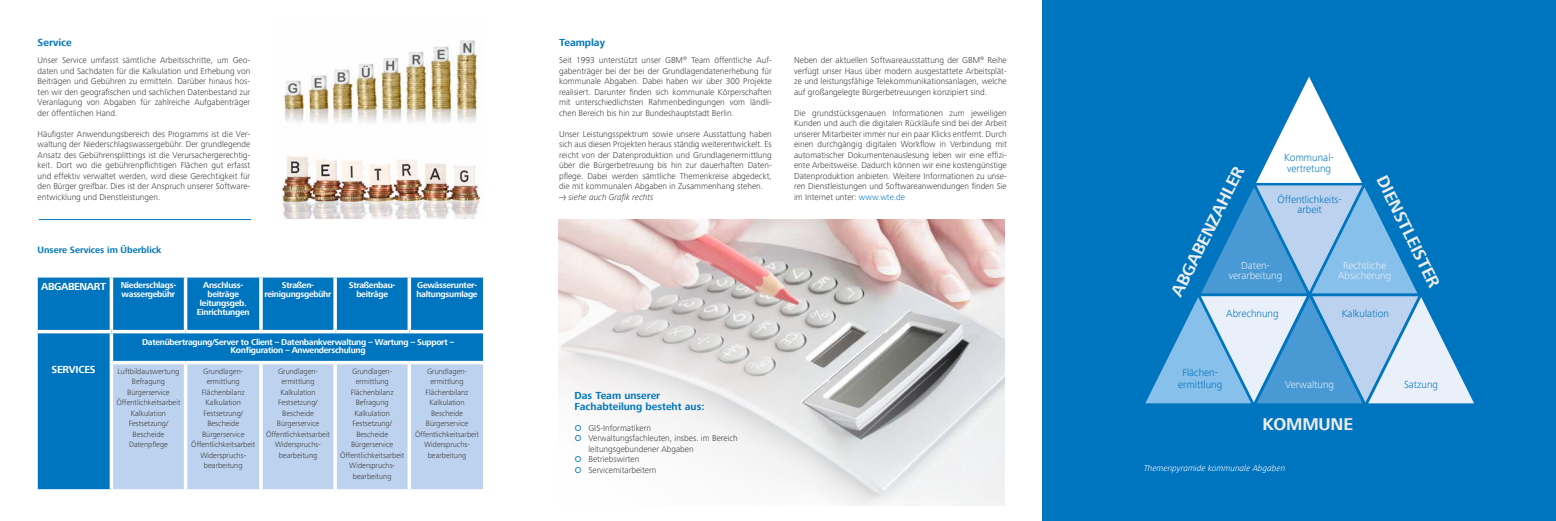
<style>
.page{position:relative;width:1556px;height:521px;background:#fff}
.page>*{position:absolute;margin:0;border:0;box-sizing:border-box;transform-origin:0 0}
.t1{font:700 17.5px "Frutiger Next For EVN";letter-spacing:-.01em;color:#ededed}
.t2{font:300 10.5px/11.4px "Frutiger Next For EVN";color:#0075bf;text-align:center}
.t3{font:700 10.5px/10.5px "Frutiger Next For EVN";color:#0075bf}
.t4{font:300 10.5px/10.5px "Frutiger Next For EVN";color:#eaf0fa;text-align:center}
.t5{font:700 10.5px "Frutiger Next For EVN";letter-spacing:-.04em;color:#fff}
.t6{font:700 9.36px "Frutiger Next For EVN";color:#0075bf}
.t7{font:300 8.75px/10.5px "Frutiger Next For EVN";color:#3c3c3b;text-align:justify}
.t8{font:700 8.75px/8.8px "Frutiger Next For EVN";letter-spacing:-.03em;color:#fff;text-align:center}
.t9{font:italic 300 8.75px "Frutiger Next For EVN";color:#fff}
.t10{font:300 7.88px/10.5px "Frutiger Next For EVN";color:#3c3c3b;text-align:center}
.s1{font-family:"Meta Book Expert";font-weight:400}
.s2{font-style:italic}
.s3{color:#0075bf}
</style>
<div class="page">
<div style="left:1042px;top:0;width:513px;height:521px;background:#0075bf"></div>
<div style="left:38px;top:278px;width:445px;height:211px;background:#0075bf"></div>
<div style="left:113px;top:364px;width:370px;height:125px;background:#bcd2ee"></div>
<hr style="left:110px;top:277px;width:3px;height:53px;background:#fff">
<hr style="left:184px;top:277px;width:3px;height:53px;background:#fff">
<svg style="left:259px;top:277px;width:4px;height:53px"></svg>
<svg style="left:333px;top:277px;width:4px;height:53px"></svg>
<svg style="left:407px;top:277px;width:4px;height:53px"></svg>
<hr style="left:38px;top:330px;width:73px;height:3px;background:#fff">
<hr style="left:111px;top:330px;width:74px;height:3px;background:#fff">
<hr style="left:110px;top:333px;width:3px;height:28px;background:#fff">
<hr style="left:185px;top:330px;width:76px;height:3px;background:#fff">
<hr style="left:261px;top:330px;width:74px;height:3px;background:#fff">
<hr style="left:335px;top:330px;width:74px;height:3px;background:#fff">
<hr style="left:409px;top:330px;width:74px;height:3px;background:#fff">
<hr style="left:110px;top:361px;width:75px;height:3px;background:#fff">
<hr style="left:110px;top:364px;width:3px;height:125px;background:#fff">
<hr style="left:185px;top:361px;width:76px;height:3px;background:#fff">
<hr style="left:184px;top:364px;width:3px;height:125px;background:#fff">
<hr style="left:261px;top:361px;width:74px;height:3px;background:#fff">
<svg style="left:259px;top:364px;width:4px;height:125px"></svg>
<hr style="left:335px;top:361px;width:74px;height:3px;background:#fff">
<svg style="left:333px;top:364px;width:4px;height:125px"></svg>
<hr style="left:409px;top:361px;width:74px;height:3px;background:#fff">
<svg style="left:407px;top:364px;width:4px;height:125px"></svg>
<img style="left:282px;top:40px;width:195px;height:83px">
<img style="left:282px;top:154px;width:200px;height:65px">
<hr style="left:39px;top:219px;width:212px;height:1px;background:#0075bf">
<img style="left:558px;top:220px;width:446px;height:285px">
<svg style="left:1145px;top:77px;width:328px;height:326px"></svg>
<div style="left:1371px;top:171px;width:72px;height:123px;background:#0075bf;opacity:.75"></div>
<div style="left:1167px;top:161px;width:82px;height:142px;background:#0075bf;opacity:.75"></div>
<svg style="left:575px;top:424px;width:6px;height:17px"></svg>
<svg style="left:575px;top:456px;width:6px;height:17px"></svg>
<p class="t3" style="left:38px;top:37px;width:36px">Service</p>
<p class="t7" style="left:38px;top:55px;width:214px">Unser Service umfasst sämtliche Arbeitsschritte, um Geo&shy;daten und Sachdaten für die Kalkulation und Erhebung von Beiträgen und Gebühren zu ermitteln. Darüber hinaus hos&shy;ten wir den geografischen und sachlichen Datenbestand zur Veranlagung von Abgaben für zahlreiche Aufgabenträger der öffentlichen Hand.</p>
<p class="t7" style="left:38px;top:128px;width:214px">Häufigster Anwendungsbereich des Programms ist die Ver&shy;waltung der Niederschlagswassergebühr. Der grundlegende Ansatz des Gebührensplittings ist die Verursachergerechtig&shy;keit. Dort wo die gebührenpflichtigen Flächen gut erfasst und effektiv verwaltet werden, wird diese Gerechtigkeit für den Bürger greifbar. Dies ist der Anspruch unserer Software&shy;entwicklung und Dienstleistungen.</p>
<p class="t6" style="left:38px;top:244px;width:125px">Unsere Services im Überblick</p>
<p class="t5" style="left:41px;top:280px;width:67px">ABGABENART</p>
<p class="t8" style="left:121px;top:281px;width:57px;text-align:left">Niederschlags&shy;wassergebühr</p>
<p class="t8" style="left:197px;top:281px;width:54px">Anschluss&shy;beiträge leitungsgeb.<br>Einrichtungen</p>
<p class="t8" style="left:264px;top:281px;width:68px">Straßen&shy;reinigungsgebühr</p>
<p class="t8" style="left:349px;top:281px;width:48px">Straßenbau&shy;beiträge</p>
<p class="t8" style="left:416px;top:281px;width:63px;text-align:left">Gewässerunter&shy;haltungsumlage</p>
<p class="t5" style="left:52px;top:364px;width:46px">SERVICES</p>
<p class="t8" style="left:142px;top:338px;width:313px">Datenübertragung/Server to Client – Datenbankverwaltung – Wartung – Support –<br>Konfiguration – Anwenderschulung</p>
<p class="t10" style="left:116px;top:366px;width:66px">Luftbildauswertung<br>Befragung<br>Bürgerservice<br>Öffentlichkeitsarbeit<br>Kalkulation<br>Festsetzung/<br>Bescheide<br>Datenpflege</p>
<p class="t10" style="left:191px;top:366px;width:66px">Grundlagen&shy;ermittlung<br>Flächenbilanz<br>Kalkulation<br>Festsetzung/<br>Bescheide<br>Bürgerservice<br>Öffentlichkeitsarbeit<br>Widerspruchs&shy;bearbeitung</p>
<p class="t10" style="left:266px;top:366px;width:66px">Grundlagen&shy;ermittlung<br>Kalkulation<br>Festsetzung/<br>Bescheide<br>Bürgerservice<br>Öffentlichkeitsarbeit<br>Widerspruchs&shy;bearbeitung</p>
<p class="t10" style="left:340px;top:366px;width:66px">Grundlagen&shy;ermittlung<br>Flächenbilanz<br>Befragung<br>Kalkulation<br>Festsetzung/<br>Bescheide<br>Bürgerservice<br>Öffentlichkeitsarbeit<br>Widerspruchs&shy;bearbeitung</p>
<p class="t10" style="left:415px;top:366px;width:66px">Grundlagen&shy;ermittlung<br>Flächenbilanz<br>Kalkulation<br>Bescheide<br>Bürgerservice<br>Öffentlichkeitsarbeit<br>Widerspruchs&shy;bearbeitung</p>
<p class="t3" style="left:559px;top:37px;width:47px">Teamplay</p>
<p class="t7" style="left:559px;top:55px;width:214px">Seit 1993 unterstützt unser GBM<sup>®</sup> Team öffentliche Auf&shy;gabenträger bei der bei der Grundlagendatenerhebung für kommunale Abgaben. Dabei haben wir über 300 Projekte realisiert. Darunter finden sich kommunale Körperschaften mit unterschiedlichsten Rahmenbedingungen vom ländli&shy;chen Bereich bis hin zur Bundeshauptstadt Berlin.</p>
<p class="t7" style="left:559px;top:128px;width:214px;text-align:left">Unser Leistungsspektrum sowie unsere Ausstattung haben sich aus diesen Projekten heraus ständig weiterentwickelt. Es reicht von der Datenproduktion und Grundlagenermittlung über die Bürgerbetreuung bis hin zur dauerhaften Daten&shy;pflege. Dabei werden sämtliche Themenkreise abgedeckt, die mit kommunalen Abgaben in Zusammenhang stehen. <span class="s1">t</span> <span class="s2">siehe auch Grafik rechts</span></p>
<p class="t7" style="left:794px;top:55px;width:214px">Neben der aktuellen Softwareausstattung der GBM<sup>®</sup> Reihe verfügt unser Haus über modern ausgestattete Arbeitsplät&shy;ze und leistungsfähige Telekommunikationsanlagen, welche auf großangelegte Bürgerbetreuungen konzipiert sind.</p>
<p class="t7" style="left:794px;top:107px;width:214px">Die grundstücksgenauen Informationen zum jeweiligen Kunden und auch die digitalen Rückläufe sind bei der Arbeit unserer Mitarbeiter immer nur ein paar Klicks entfernt. Durch einen durchgängig digitalen Workflow in Verbindung mit automatischer Dokumentenauslesung leben wir eine effizi&shy;ente Arbeitsweise. Dadurch können wir eine kostengünstige Datenproduktion anbieten. Weitere Informationen zu unse&shy;ren Dienstleistungen und Softwareanwendungen finden Sie im Internet unter: <span class="s3">www.wte.de</span></p>
<p class="t3" style="left:574px;top:391px;width:131px">Das Team unserer<br>Fachabteilung besteht aus:</p>
<p class="t7" style="left:588px;top:422px;width:151px;text-align:left">GIS-Informatikern<br>Verwaltungsfachleuten, insbes. im Bereich leitungsgebundener Abgaben<br>Betriebswirten<br>Servicemitarbeitern</p>
<p class="t2" style="left:1284px;top:151px;width:51px;text-align:left">Kommunal&shy;vertretung</p>
<p class="t2" style="left:1277px;top:194px;width:66px;line-height:10.5px">Öffentlichkeits&shy;arbeit</p>
<h1 class="t1" style="left:1166px;top:291px;width:145px;rotate:-63deg">ABGABENZAHLER</h1>
<h1 class="t1" style="left:1390px;top:172px;width:124px;rotate:64deg">DIENSTLEISTER</h1>
<p class="t4" style="left:1228px;top:260px;width:55px">Daten&shy;verarbeitung</p>
<p class="t4" style="left:1337px;top:260px;width:55px">Rechtliche<br>Absicherung</p>
<p class="t2" style="left:1226px;top:308px;width:54px">Abrechnung</p>
<p class="t2" style="left:1341px;top:308px;width:48px">Kalkulation</p>
<p class="t2" style="left:1178px;top:366px;width:46px;line-height:12.6px">Flächen&shy;ermittlung</p>
<p class="t4" style="left:1285px;top:379px;width:50px">Verwaltung</p>
<p class="t2" style="left:1403px;top:379px;width:36px">Satzung</p>
<h1 class="t1" style="left:1262px;top:414px;width:92px">KOMMUNE</h1>
<p class="t9" style="left:1143px;top:463px;width:143px">Themenpyramide kommunale Abgaben</p>
</div>
